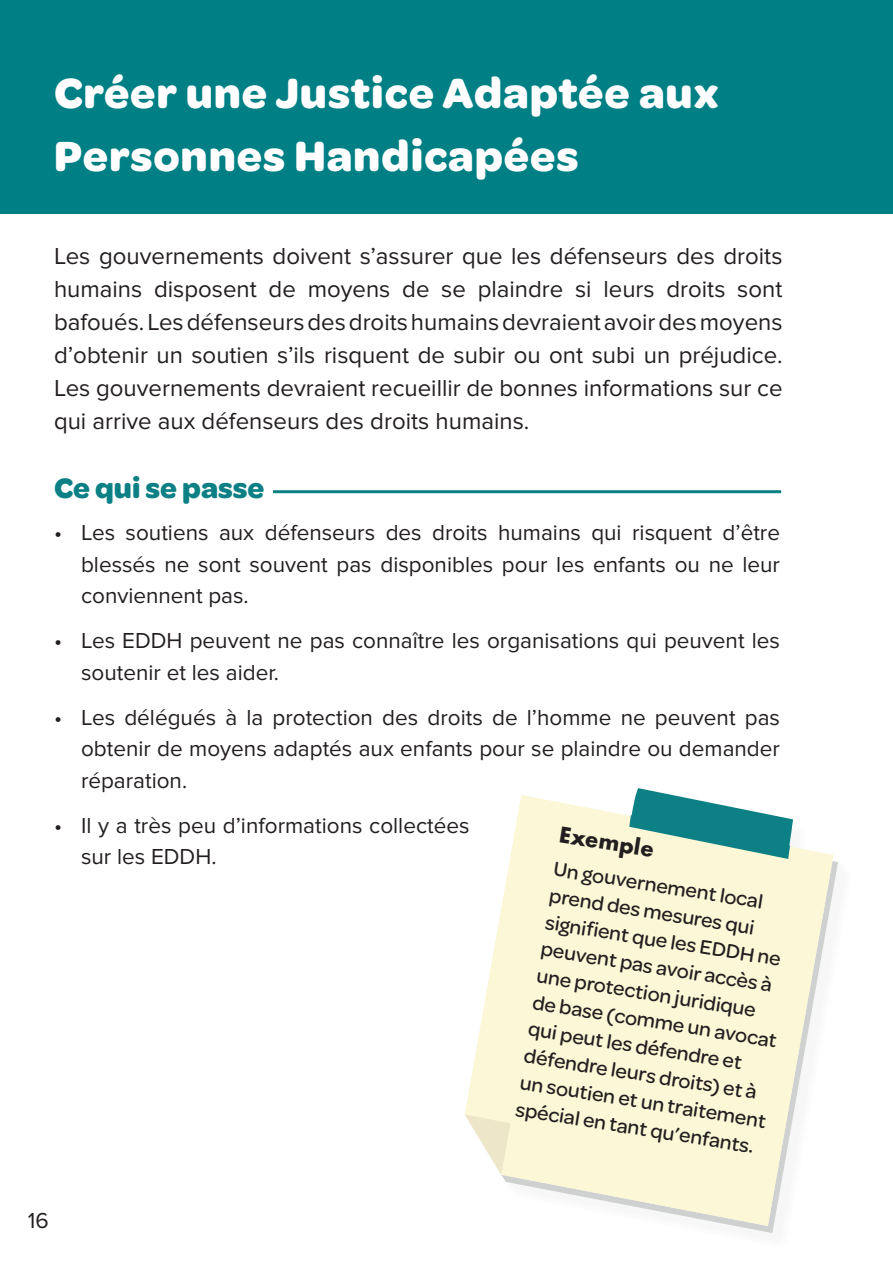
<style>
.page{position:relative;width:893px;height:1263px;background:#fff}
.page>*{position:absolute;margin:0;border:0;box-sizing:border-box;transform-origin:0 0}
.Chapter_Heading{font:700 45px/63px "Omnes";letter-spacing:.02em;color:#fff}
.Box_Heading{font:700 30px "Omnes";color:#0c8084}
.t1{font:24px/33px "Proxima Nova";color:#231f20;text-align:justify}
.t2{font:700 24px "Futura PT";color:#231f20}
.t3{font:22.5px/31.5px "Proxima Nova";color:#231f20;text-align:justify}
.t4{font:500 21px/27px "Omnes";color:#231f20}
</style>
<div class="page">
<div style="left:0;top:1px;width:893px;height:213px;background:#008084"></div>
<hr style="left:54px;top:490px;width:727px;height:3px;background:#0c8084">
<div style="left:54px;top:469px;width:218px;height:52px;background:#fff"></div>
<svg style="left:465px;top:795px;width:369px;height:431px;fill:#fcf7d6"></svg>
<svg style="left:465px;top:1114px;width:45px;height:61px"></svg>
<svg style="left:628px;top:788px;width:165px;height:72px"></svg>
<p class="Chapter_Heading" style="left:54px;top:59px;width:666px">Créer une Justice Adaptée aux<br>Personnes Handicapées</p>
<p class="t1" style="left:54px;top:240px;width:730px">Les gouvernements doivent s’assurer que les défenseurs des droits humains disposent de moyens de se plaindre si leurs droits sont bafoués. Les défenseurs des droits humains devraient avoir des moyens d’obtenir un soutien s’ils risquent de subir ou ont subi un préjudice.<br>Les gouvernements devraient recueillir de bonnes informations sur ce qui arrive aux défenseurs des droits humains.</p>
<p class="Box_Heading" style="left:54px;top:467px;width:212px">Ce qui se passe</p>
<p class="t3" style="left:81px;top:517px;width:701px;text-indent:-27px">• Les soutiens aux défenseurs des droits humains qui risquent d’être blessés ne sont souvent pas disponibles pour les enfants ou ne leur conviennent pas.</p>
<p class="t3" style="left:81px;top:625px;width:700px;text-indent:-27px">• Les EDDH peuvent ne pas connaître les organisations qui peuvent les soutenir et les aider.</p>
<p class="t3" style="left:81px;top:702px;width:700px;text-indent:-27px">• Les délégués à la protection des droits de l’homme ne peuvent pas obtenir de moyens adaptés aux enfants pour se plaindre ou demander réparation.</p>
<p class="t3" style="left:81px;top:810px;width:390px;text-indent:-27px">• Il y a très peu d’informations collectées sur les EDDH.</p>
<p class="t2" style="left:562px;top:819px;width:97px;rotate:9deg">Exemple</p>
<p class="t4" style="left:556px;top:854px;width:250px;rotate:9deg">Un gouvernement local prend des mesures qui signifi ent que les EDDH ne peuvent pas avoir accès à une protection juridique de base (comme un avocat qui peut les défendre et défendre leurs droits) et à un soutien et un traitement spécial en tant qu’enfants.</p>
<p class="t3" style="left:28px;top:1205px;width:22px">16</p>
</div>
